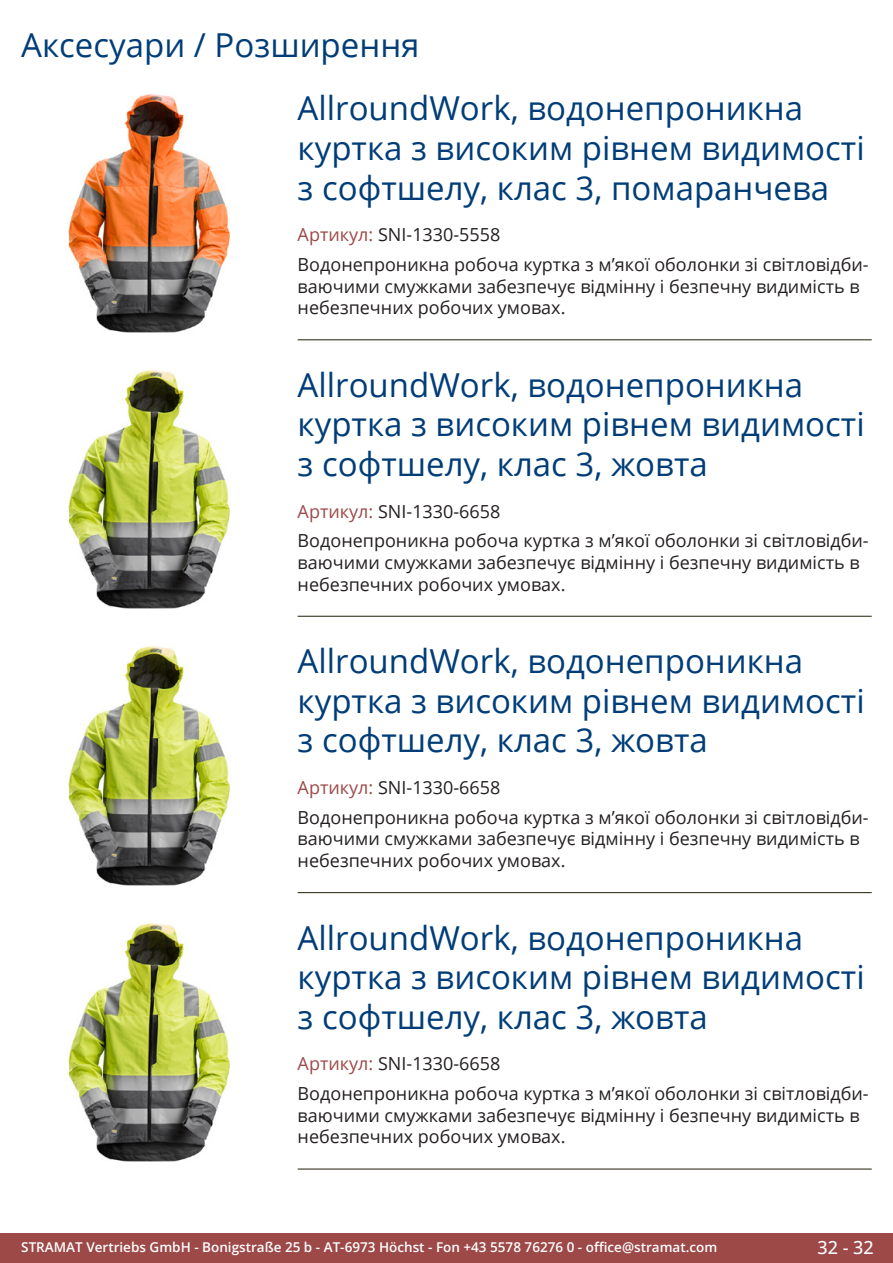
<style>
.page{position:relative;width:893px;height:1263px;background:#fff}
.page>*{position:absolute;margin:0;border:0;box-sizing:border-box;transform-origin:0 0}
.Produkttitel{font:33px/39.6px "Open Sans";color:#003d78}
.RastTitel{font:33px "Open Sans";color:#003d78}
.Beschreibung_Text{font:18px/21.6px "Open Sans";color:#231f20}
.TechDaten_Überschrif{font:18px "Open Sans";color:#231f20}
.t1{font:500 18px "Open Sans";color:#fff}
.t2{font:600 13.5px "Open Sans";color:#fff}
.s1{color:#9c4948}
</style>
<div class="page">
<div style="left:0;top:1233px;width:893px;height:30px;background:#9c4948"></div>
<hr style="left:298px;top:340px;width:574px;height:1px;background:#201d08">
<hr style="left:298px;top:616px;width:574px;height:1px;background:#201d08">
<hr style="left:298px;top:892px;width:574px;height:1px;background:#201d08">
<hr style="left:298px;top:1169px;width:574px;height:1px;background:#201d08">
<img style="left:68px;top:94px;width:162px;height:239px">
<img style="left:68px;top:370px;width:162px;height:239px">
<img style="left:68px;top:646px;width:162px;height:240px">
<img style="left:68px;top:923px;width:162px;height:239px">
<p class="RastTitel" style="left:21px;top:22px;width:400px">Аксесуари / Розширення</p>
<p class="Produkttitel" style="left:298px;top:88px;width:568px">AllroundWork, водонепроникна куртка з високим рівнем видимості з софтшелу, клас 3, помаранчева</p>
<p class="TechDaten_Überschrif" style="left:298px;top:222px;width:204px"><span class="s1">Артикул:</span> SNI-1330-5558</p>
<p class="Beschreibung_Text" style="left:298px;top:253px;width:571px">Водонепроникна робоча куртка з м’якої оболонки зі світловідби&shy;ваючими смужками забезпечує відмінну і безпечну видимість в небезпечних робочих умовах.</p>
<p class="Produkttitel" style="left:298px;top:364px;width:568px">AllroundWork, водонепроникна куртка з високим рівнем видимості з софтшелу, клас 3, жовта</p>
<p class="TechDaten_Überschrif" style="left:298px;top:499px;width:204px"><span class="s1">Артикул:</span> SNI-1330-6658</p>
<p class="Beschreibung_Text" style="left:298px;top:530px;width:571px">Водонепроникна робоча куртка з м’якої оболонки зі світловідби&shy;ваючими смужками забезпечує відмінну і безпечну видимість в небезпечних робочих умовах.</p>
<p class="Produkttitel" style="left:298px;top:640px;width:568px">AllroundWork, водонепроникна куртка з високим рівнем видимості з софтшелу, клас 3, жовта</p>
<p class="TechDaten_Überschrif" style="left:298px;top:775px;width:204px"><span class="s1">Артикул:</span> SNI-1330-6658</p>
<p class="Beschreibung_Text" style="left:298px;top:806px;width:571px">Водонепроникна робоча куртка з м’якої оболонки зі світловідби&shy;ваючими смужками забезпечує відмінну і безпечну видимість в небезпечних робочих умовах.</p>
<p class="Produkttitel" style="left:298px;top:917px;width:568px">AllroundWork, водонепроникна куртка з високим рівнем видимості з софтшелу, клас 3, жовта</p>
<p class="TechDaten_Überschrif" style="left:298px;top:1051px;width:204px"><span class="s1">Артикул:</span> SNI-1330-6658</p>
<p class="Beschreibung_Text" style="left:298px;top:1082px;width:571px">Водонепроникна робоча куртка з м’якої оболонки зі світловідби&shy;ваючими смужками забезпечує відмінну і безпечну видимість в небезпечних робочих умовах.</p>
<p class="t2" style="left:21px;top:1238px;width:698px">STRAMAT Vertriebs GmbH - Bonigstraße 25 b - AT-6973 Höchst - Fon +43 5578 76276 0 - office@stramat.com</p>
<p class="t1" style="left:817px;top:1234px;width:58px">32 - 32</p>
</div>
